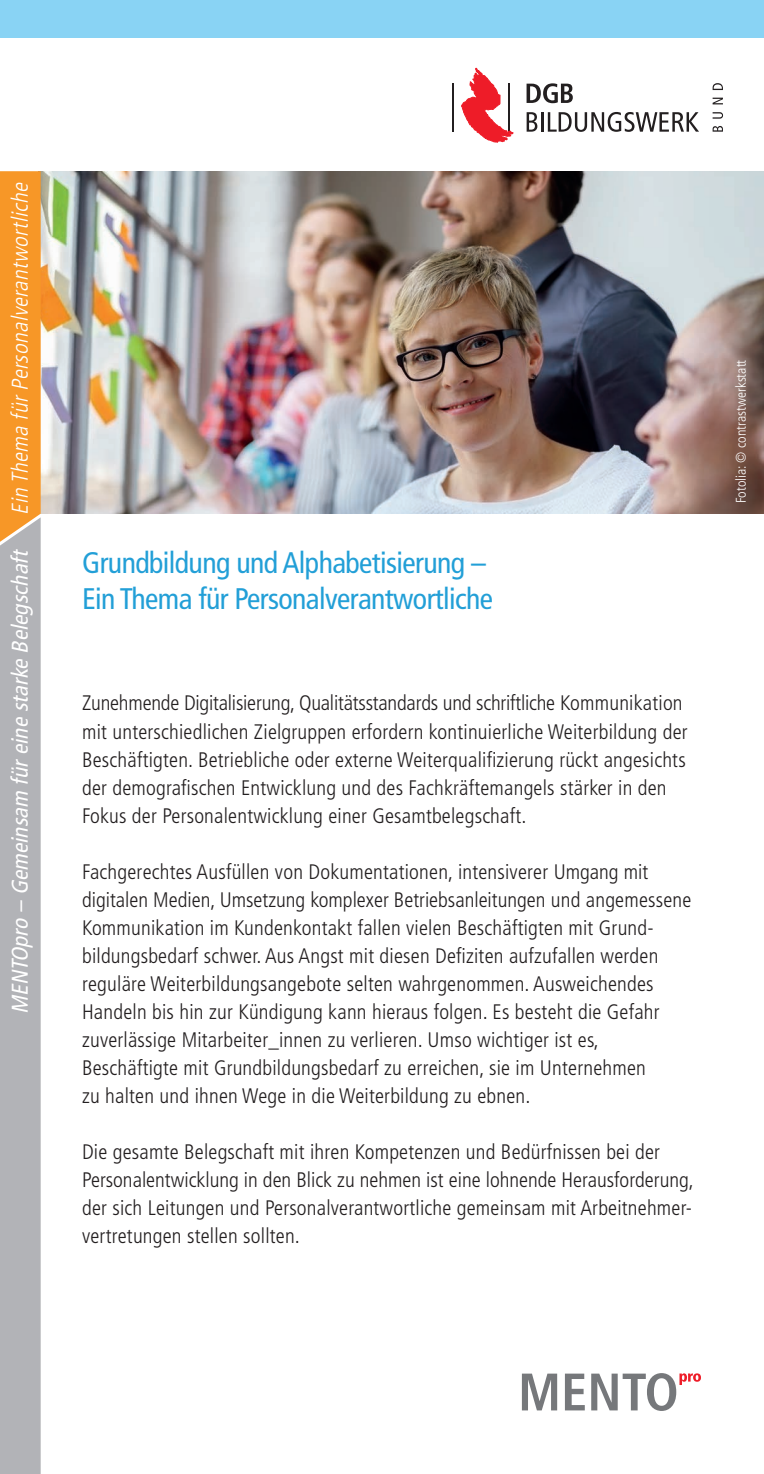
<style>
.page{position:relative;width:764px;height:1474px;background:#fff}
.page>*{position:absolute;margin:0;border:0;box-sizing:border-box;transform-origin:0 0}
.Titel{font:condensed 29.75px "Frutiger";letter-spacing:-.02em;color:#229fd7}
.t1{font:italic condensed 22.75px "Frutiger";color:#fff}
.t2{font:italic 300 condensed 22.75px "Frutiger";color:#fff}
.Fließtext{font:300 condensed 21px/28px "Frutiger";letter-spacing:.01em;color:#231f20}
.Fließtext-2{font:300 condensed 14px "Frutiger";color:#fff}
</style>
<div class="page">
<img style="left:41px;top:171px;width:723px;height:342px">
<div style="left:0;top:0;width:764px;height:37px;background:#89d3f4"></div>
<svg style="left:527px;top:112px;width:10px;height:20px"></svg>
<hr style="left:541px;top:112px;width:2px;height:20px;background:#231f20">
<svg style="left:548px;top:112px;width:151px;height:20px"></svg>
<svg style="left:527px;top:83px;width:46px;height:20px"></svg>
<svg style="left:713px;top:126px;width:10px;height:6px"></svg>
<svg style="left:713px;top:112px;width:10px;height:7px"></svg>
<svg style="left:713px;top:98px;width:10px;height:6px"></svg>
<svg style="left:713px;top:83px;width:10px;height:7px"></svg>
<hr style="left:452px;top:84px;width:2px;height:48px;background:#231f20">
<svg style="left:461px;top:68px;width:52px;height:74px"></svg>
<svg style="left:0;top:171px;width:41px;height:1302px;background:#c5ac90"></svg>
<svg style="left:522px;top:1373px;width:35px;height:37px"></svg>
<svg style="left:565px;top:1373px;width:20px;height:37px"></svg>
<svg style="left:591px;top:1373px;width:110px;height:37px"></svg>
<p class="t2" style="left:7px;top:515px;width:338px;rotate:-90deg">Ein Thema fürPersonalverantwortliche</p>
<p class="t1" style="left:7px;top:1014px;width:470px;rotate:-90deg">MENTOpro – Gemeinsam füreine starke Belegschaft</p>
<p class="Titel" style="left:82px;top:545px;width:405px">Grundbildung und Alphabetisierung –</p>
<p class="Titel" style="left:82px;top:581px;width:412px">Ein Thema für Personalverantwortliche</p>
<p class="Fließtext" style="left:82px;top:689px;width:607px">Zunehmende Digitalisierung, Qualitätsstandards und schriftliche Kommunikation mit unterschiedlichen Zielgruppen erfordern kontinuierliche Weiterbildung der Beschäftigten. Betriebliche oder externe Weiterqualifizierung rückt angesichts der demografischen Entwicklung und des Fachkräftemangels stärker in den Fokus der Personalentwicklung einer Gesamtbelegschaft.</p>
<p class="Fließtext" style="left:82px;top:857px;width:611px">Fachgerechtes Ausfüllen von Dokumentationen, intensiverer Umgang mit digitalen Medien, Umsetzung komplexer Betriebsanleitungen und angemessene<br>Kommunikation im Kundenkontakt fallen vielen Beschäftigten mit Grund-</p>
<p class="Fließtext" style="left:82px;top:941px;width:578px">bildungsbedarf schwer. Aus Angst mit diesen Defiziten aufzufallen werden</p>
<p class="Fließtext" style="left:82px;top:969px;width:573px">reguläre Weiterbildungsangebote selten wahrgenommen. Ausweichendes</p>
<p class="Fließtext" style="left:82px;top:997px;width:579px">Handeln bis hin zur Kündigung kann hieraus folgen. Es besteht die Gefahr zuverlässige Mitarbeiter_innen zu verlieren. Umso wichtiger ist es,</p>
<p class="Fließtext" style="left:82px;top:1053px;width:565px">Beschäftigte mit Grundbildungsbedarf zu erreichen, sie im Unternehmen</p>
<p class="Fließtext" style="left:82px;top:1081px;width:450px">zu halten und ihnen Wege in die Weiterbildung zu ebnen.</p>
<p class="Fließtext" style="left:82px;top:1137px;width:580px">Die gesamte Belegschaft mit ihren Kompetenzen und Bedürfnissen bei der</p>
<p class="Fließtext" style="left:82px;top:1165px;width:613px;text-align:justify">Personalentwicklung in den Blick zu nehmen ist eine lohnende Herausforderung, der sich Leitungen und Personalverantwortliche gemeinsam mit Arbeitnehmer&shy;vertretungen stellen sollten.</p>
<p class="Fließtext-2" style="left:733px;top:503px;width:145px;rotate:-90deg">Fotolia: © contrastwerkstatt</p>
</div>
